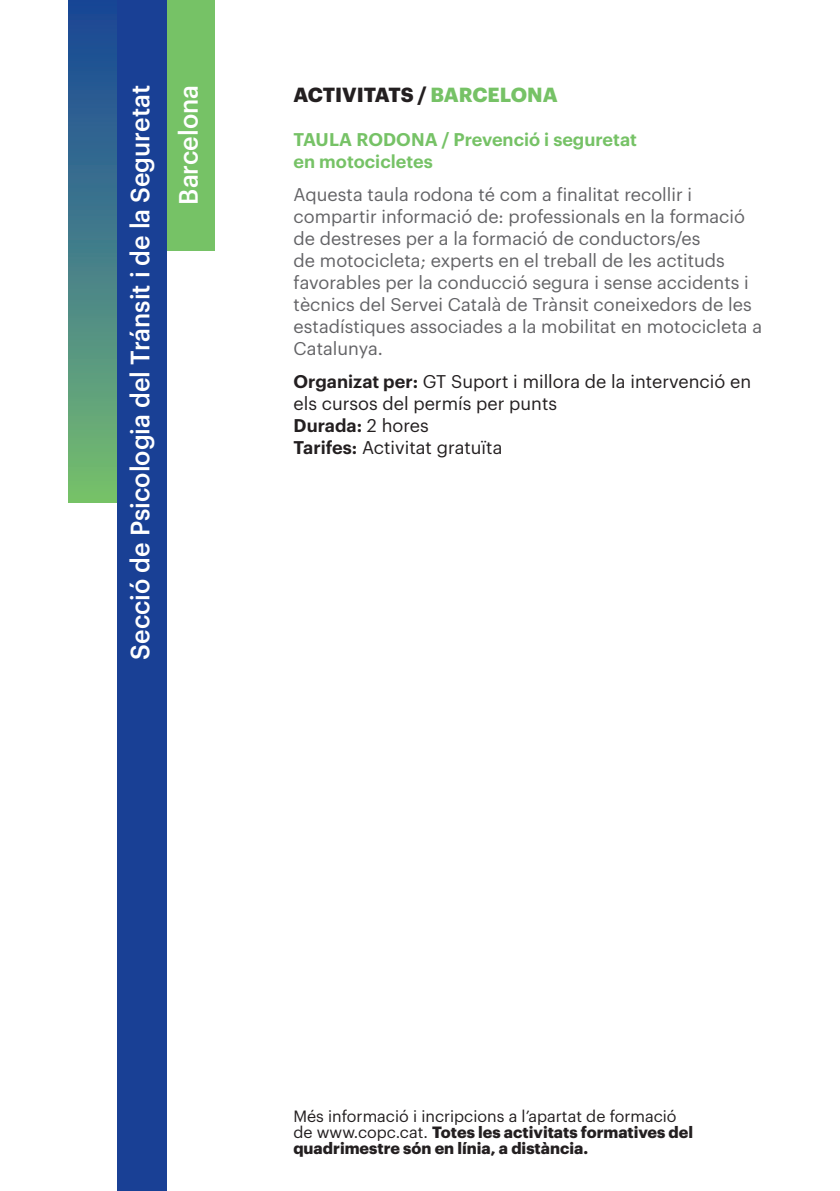
<style>
.page{position:relative;width:840px;height:1191px;background:#fff}
.page>*{position:absolute;margin:0;border:0;box-sizing:border-box;transform-origin:0 0}
.Título_curso-activid{font:500 26px "Graphik";color:#fff;scale:.96 1}
.Párrafo_Organizado_p{font:700 20px "Graphik";color:#231f20}
.Párrafo_Organizado_p-2{font:18px/22px "Graphik";color:#636366}
.Párrafo_Organizado_p-3{font:18px/22px "Graphik";color:#231f20}
.Párrafo_Organizado_p-4{font:600 18px "Graphik";color:#76c266}
.Párrafo_Organizado_p-5{font:600 18px "Graphik";color:#231f20}
.t1{font:700 16px/16px "Graphik";color:#231f20}
.t2{font:16px "Graphik";color:#231f20}
.s1{color:#76c266}
.s2{font-weight:600}
.s3{font-weight:400}
</style>
<div class="page">
<div style="left:68px;top:0;width:50px;height:503px;background:linear-gradient(to bottom,#16439b,#76bd71)"></div>
<div style="left:166px;top:0;width:49px;height:250px;background:#76c266"></div>
<div style="left:117px;top:0;width:49px;height:1191px;background:#194095"></div>
<p class="Título_curso-activid" style="left:120px;top:659px;width:600px;rotate:-90deg">Secció de Psicologia del Tránsit i de la Seguretat</p>
<p class="Título_curso-activid" style="left:168px;top:205px;width:126px;rotate:-90deg">Barcelona</p>
<p class="Párrafo_Organizado_p" style="left:293px;top:79px;width:265px">ACTIVITATS / <span class="s1">BARCELONA</span></p>
<p class="Párrafo_Organizado_p-4" style="left:293px;top:125px;width:345px">TAULA RODONA / Prevenció i seguretat</p>
<p class="Párrafo_Organizado_p-4" style="left:293px;top:147px;width:141px">en motocicletes</p>
<p class="Párrafo_Organizado_p-2" style="left:293px;top:182px;width:469px">Aquesta taula rodona té com a finalitat recollir i compartir informació de: professionals en la formació de destreses per a la formació de conductors/es<br>de motocicleta; experts en el treball de les actituds favorables per la conducció segura i sense accidents i tècnics del Servei Català de Trànsit coneixedors de les estadístiques associades a la mobilitat en motocicleta a Catalunya.</p>
<p class="Párrafo_Organizado_p-3" style="left:293px;top:369px;width:459px"><span class="s2">Organizat per:</span> GT Suport i millora de la intervenció en els cursos del permís per punts</p>
<p class="Párrafo_Organizado_p-5" style="left:293px;top:412px;width:137px">Durada: <span class="s3">2 hores</span></p>
<p class="Párrafo_Organizado_p-3" style="left:293px;top:435px;width:210px"><span class="s2">Tarifes:</span> Activitat gratuïta</p>
<p class="t2" style="left:293px;top:1104px;width:384px">Més informació i incripcions a l’apartat de formació</p>
<p class="t1" style="left:293px;top:1122px;width:401px"><span class="s3">de www.copc.cat.</span> Totes les activitats formatives del quadrimestre són en línia, a distància.</p>
</div>
